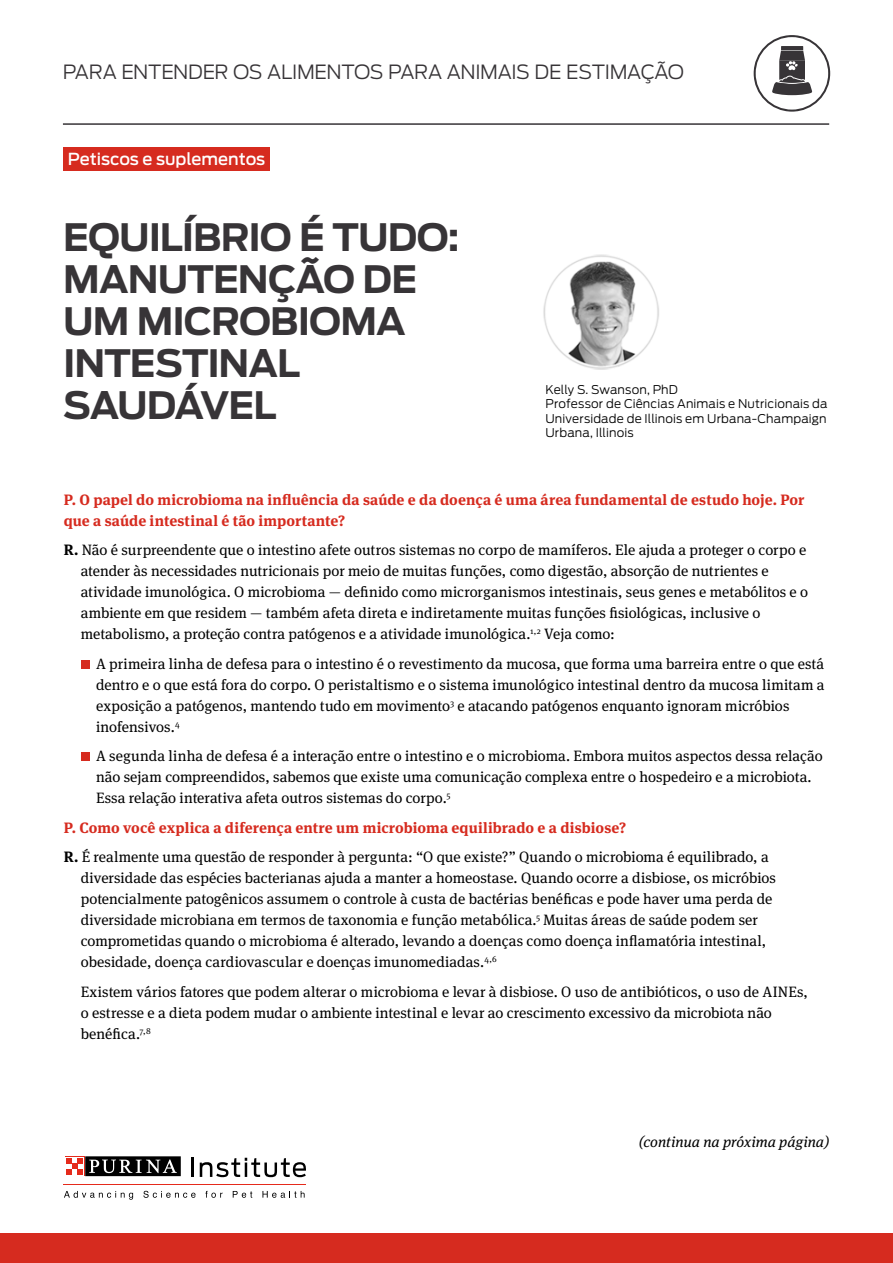
<style>
.page{position:relative;width:893px;height:1263px;background:#fff}
.page>*{position:absolute;margin:0;border:0;box-sizing:border-box;transform-origin:0 0}
.t1{font:700 37.5px/42px "Antenna";letter-spacing:-.025em;color:#373437}
.t2{font:300 19.5px "Antenna";letter-spacing:-.015em;color:#373437}
.t3{font:500 16.5px "Antenna";letter-spacing:-.005em;color:#fff}
.t4{font:15px/21px "Meta Serif Pro";color:#000}
.t5{font:700 15px/21px "Meta Serif Pro";letter-spacing:.005em;color:#d62b1f}
.t6{font:italic 15px "Meta Serif Pro";color:#000}
.t7{font:300 12px/14.4px "Antenna";letter-spacing:.01em;color:#000}
.s1{font-weight:700}
.s2{font-weight:700;color:#d62b1f}
</style>
<div class="page">
<div style="left:0;top:1233px;width:893px;height:30px;background:#d62b1f"></div>
<hr style="left:63px;top:123px;width:766px;height:2px;background:#373437">
<hr style="left:64px;top:1184px;width:242px;height:1px;background:#e52a1b">
<svg style="left:192px;top:1158px;width:2px;height:19px"></svg>
<svg style="left:200px;top:1158px;width:106px;height:19px"></svg>
<svg style="left:64px;top:1191px;width:69px;height:9px"></svg>
<svg style="left:143px;top:1191px;width:53px;height:7px"></svg>
<svg style="left:205px;top:1191px;width:18px;height:7px"></svg>
<svg style="left:233px;top:1191px;width:19px;height:7px"></svg>
<svg style="left:262px;top:1191px;width:43px;height:7px"></svg>
<svg style="left:85px;top:1176px;width:96px;height:1px"></svg>
<svg style="left:65px;top:1156px;width:20px;height:20px"></svg>
<div style="left:85px;top:1156px;width:96px;height:20px;background:#000"></div>
<svg style="left:89px;top:1159px;width:88px;height:14px"></svg>
<div style="left:65px;top:1157px;width:19px;height:18px;background:#fff"></div>
<svg style="left:66px;top:1158px;width:17px;height:17px"></svg>
<div style="left:64px;top:147px;width:206px;height:24px;background:#d62b1f"></div>
<div style="left:81px;top:660px;width:8px;height:9px;background:#d62b1f"></div>
<div style="left:81px;top:753px;width:8px;height:8px;background:#d62b1f"></div>
<svg style="left:754px;top:35px;width:76px;height:77px"></svg>
<img style="left:543px;top:254px;width:116px;height:116px">
<h2 class="t2" style="left:63px;top:59px;width:623px">PARA ENTENDER OS ALIMENTOS PARA ANIMAIS DE ESTIMAÇÃO</h2>
<p class="t3" style="left:68px;top:148px;width:199px">Petiscos e suplementos</p>
<h1 class="t1" style="left:63px;top:216px;width:398px">EQUILÍBRIO É TUDO:<br>MANUTENÇÃO DE<br>UM MICROBIOMA<br>INTESTINAL<br>SAUDÁVEL</h1>
<p class="t7" style="left:545px;top:382px;width:284px">Kelly S. Swanson, PhD<br>Professor de Ciências Animais e Nutricionais da Universidade de Illinois em Urbana-Champaign Urbana, Illinois</p>
<p class="t5" style="left:64px;top:488px;width:742px">P. O papel do microbioma na influência da saúde e da doença é uma área fundamental de estudo hoje. Por que a saúde intestinal é tão importante?</p>
<p class="t4" style="left:81px;top:539px;width:729px;text-indent:-17px"><span class="s1">R.</span> Não é surpreendente que o intestino afete outros sistemas no corpo de mamíferos. Ele ajuda a proteger o corpo e atender às necessidades nutricionais por meio de muitas funções, como digestão, absorção de nutrientes e atividade imunológica. O microbioma — definido como microrganismos intestinais, seus genes e metabólitos e o ambiente em que residem — também afeta direta e indiretamente muitas funções fisiológicas, inclusive o metabolismo, a proteção contra patógenos e a atividade imunológica.<sup>1,2</sup> Veja como:</p>
<p class="t4" style="left:96px;top:652px;width:730px">A primeira linha de defesa para o intestino é o revestimento da mucosa, que forma uma barreira entre o que está dentro e o que está fora do corpo. O peristaltismo e o sistema imunológico intestinal dentro da mucosa limitam a exposição a patógenos, mantendo tudo em movimento<sup>3</sup> e atacando patógenos enquanto ignoram micróbios inofensivos.<sup>4</sup></p>
<p class="t4" style="left:96px;top:745px;width:728px">A segunda linha de defesa é a interação entre o intestino e o microbioma. Embora muitos aspectos dessa relação não sejam compreendidos, sabemos que existe uma comunicação complexa entre o hospedeiro e a microbiota.<br>Essa relação interativa afeta outros sistemas do corpo.<sup>5</sup></p>
<p class="t4" style="left:64px;top:812px;width:706px;line-height:29.5px"><span class="s2">P. Como você explica a diferença entre um microbioma equilibrado e a disbiose?<br></span><span class="s1">R.</span> É realmente uma questão de responder à pergunta: “O que existe?” Quando o microbioma é equilibrado, a</p>
<p class="t4" style="left:81px;top:867px;width:697px">diversidade das espécies bacterianas ajuda a manter a homeostase. Quando ocorre a disbiose, os micróbios potencialmente patogênicos assumem o controle à custa de bactérias benéficas e pode haver uma perda de diversidade microbiana em termos de taxonomia e função metabólica.<sup>5</sup> Muitas áreas de saúde podem ser comprometidas quando o microbioma é alterado, levando a doenças como doença inflamatória intestinal, obesidade, doença cardiovascular e doenças imunomediadas.<sup>4,6</sup></p>
<p class="t4" style="left:81px;top:980px;width:729px">Existem vários fatores que podem alterar o microbioma e levar à disbiose. O uso de antibióticos, o uso de AINEs, o estresse e a dieta podem mudar o ambiente intestinal e levar ao crescimento excessivo da microbiota não benéfica.<sup>7,8</sup></p>
<p class="t6" style="left:639px;top:1131px;width:192px">(continua na próxima página)</p>
</div>
